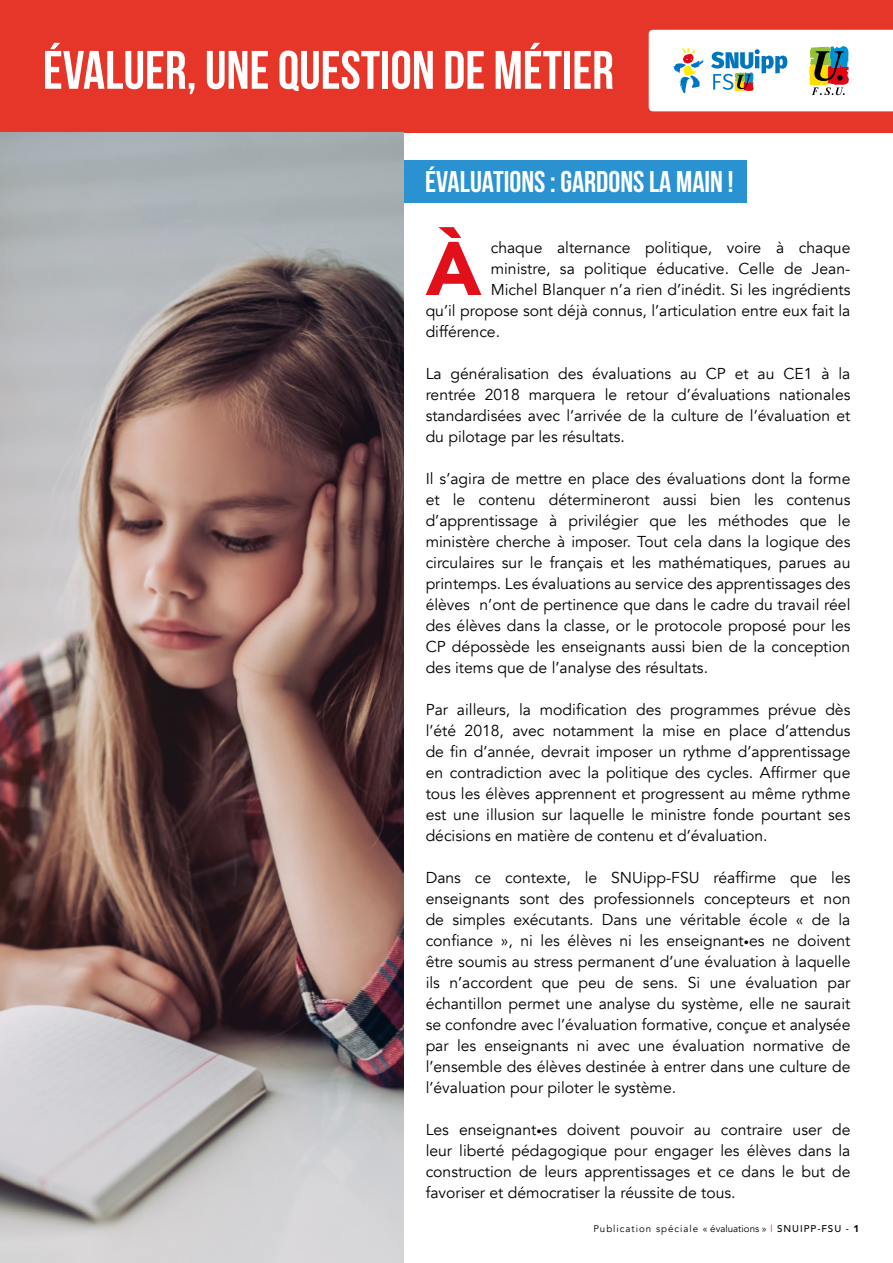
<style>
.page{position:relative;width:893px;height:1263px;background:#fff}
.page>*{position:absolute;margin:0;border:0;box-sizing:border-box;transform-origin:0 0}
.t1{font:900 75px "Avenir";color:#e2101a}
.t2{font:54px "Bebas Neue";color:#fff}
.t3{font:30px "Bebas Neue";color:#fff}
.t4{font:15.75px/21px "Avenir";color:#000;text-align:justify}
.t5{font:9.75px "Avenir";letter-spacing:.1em;color:#000}
.s1{font-size:10.5px}
.s2{color:#e2101a}
.s3{font-weight:500}
.s4{font-weight:900}
</style>
<div class="page">
<div style="left:0;top:0;width:893px;height:132px;background:#e53629"></div>
<div style="left:254px;top:160px;width:493px;height:43px;background:#2a92d0"></div>
<svg style="left:649px;top:30px;width:244px;height:81px;background:#e3e7e7"></svg>
<img style="left:0;top:132px;width:403px;height:1131px">
<h2 class="t2" style="left:43px;top:40px;width:572px">ÉVALUER, UNE QUESTION DE MÉTIER</h2>
<h3 class="t3" style="left:425px;top:165px;width:310px">ÉVALUATIONS : GARDONS LA MAIN !</h3>
<h1 class="t1" style="left:426px;top:205px;width:57px">À</h1>
<p class="t4" style="left:491px;top:237px;width:361px">chaque alternance politique, voire à chaque</p>
<p class="t4" style="left:491px;top:258px;width:361px">ministre, sa politique éducative. Celle de Jean-</p>
<p class="t4" style="left:491px;top:279px;width:361px">Michel Blanquer n’a rien d’inédit. Si les ingrédients</p>
<p class="t4" style="left:426px;top:300px;width:426px">qu’il propose sont déjà connus, l’articulation entre eux fait la</p>
<p class="t4" style="left:426px;top:321px;width:76px">différence.</p>
<p class="t4" style="left:426px;top:363px;width:426px">La généralisation des évaluations au CP et au CE1 à la rentrée 2018 marquera le retour d’évaluations nationales standardisées avec l’arrivée de la culture de l’évaluation et du pilotage par les résultats.</p>
<p class="t4" style="left:426px;top:468px;width:426px">Il s’agira de mettre en place des évaluations dont la forme et le contenu détermineront aussi bien les contenus d’apprentissage à privilégier que les méthodes que le ministère cherche à imposer. Tout cela dans la logique des circulaires sur le français et les mathématiques, parues au printemps. Les évaluations au service des apprentissages des élèves n’ont de pertinence que dans le cadre du travail réel des élèves dans la classe, or le protocole proposé pour les CP dépossède les enseignants aussi bien de la conception des items que de l’analyse des résultats.</p>
<p class="t4" style="left:426px;top:699px;width:426px">Par ailleurs, la modification des programmes prévue dès l’été 2018, avec notamment la mise en place d’attendus de fin d’année, devrait imposer un rythme d’apprentissage en contradiction avec la politique des cycles. Affirmer que tous les élèves apprennent et progressent au même rythme est une illusion sur laquelle le ministre fonde pourtant ses décisions en matière de contenu et d’évaluation.</p>
<p class="t4" style="left:426px;top:867px;width:426px">Dans ce contexte, le SNUipp-FSU réaffirme que les enseignants sont des professionnels concepteurs et non de simples exécutants. Dans une véritable école « de la confiance », ni les élèves ni les enseignant<span class="s1">•</span>es ne doivent être soumis au stress permanent d’une évaluation à laquelle ils n’accordent que peu de sens. Si une évaluation par échantillon permet une analyse du système, elle ne saurait se confondre avec l’évaluation formative, conçue et analysée par les enseignants ni avec une évaluation normative de l’ensemble des élèves destinée à entrer dans une culture de l’évaluation pour piloter le système.</p>
<p class="t4" style="left:426px;top:1119px;width:426px">Les enseignant<span class="s1">•</span>es doivent pouvoir au contraire user de leur liberté pédagogique pour engager les élèves dans la construction de leurs apprentissages et ce dans le but de favoriser et démocratiser la réussite de tous.</p>
<p class="t5" style="left:593px;top:1223px;width:267px">Publication spéciale « évaluations » <span class="s2">|</span> <span class="s3">SNUIPP-FSU -</span> <span class="s4">1</span></p>
</div>
